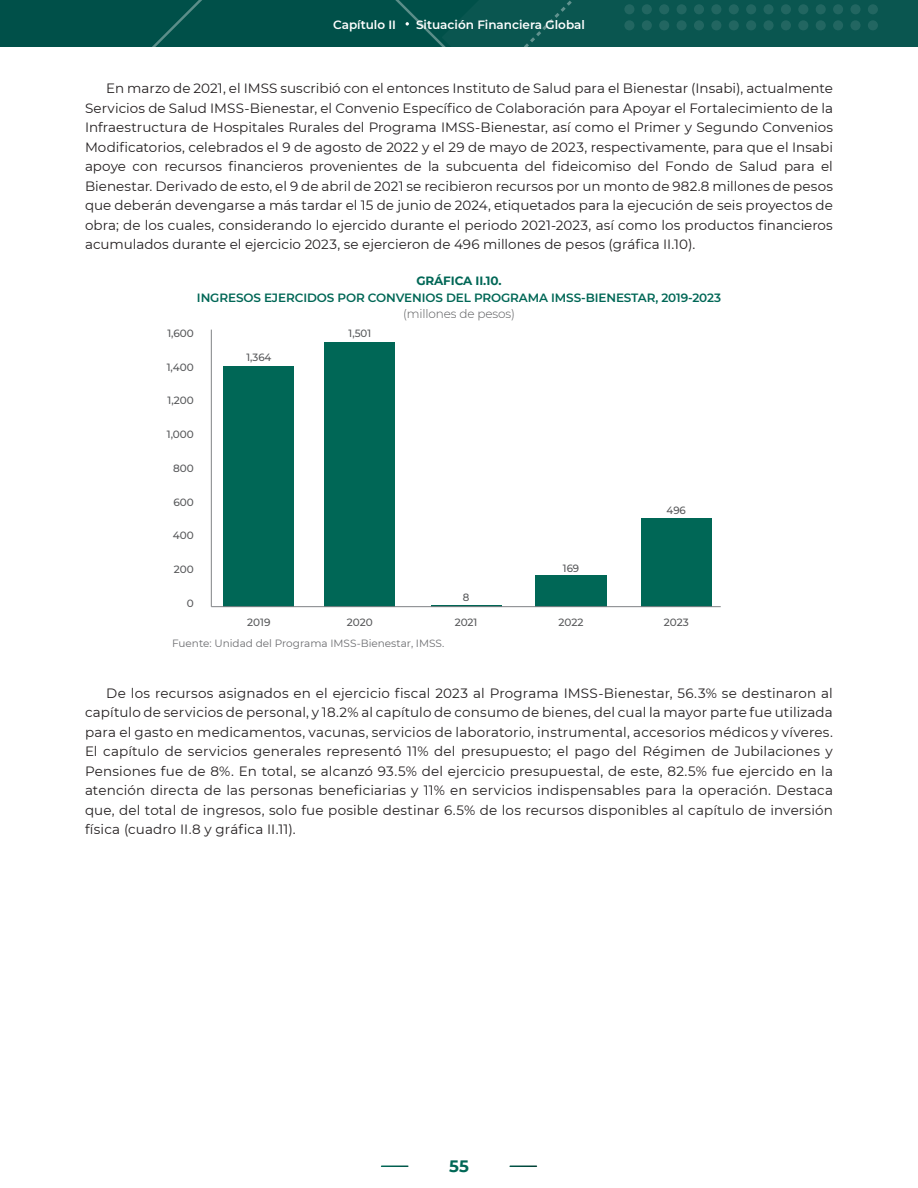
<style>
.page{position:relative;width:918px;height:1188px;background:#fff}
.page>*{position:absolute;margin:0;border:0;box-sizing:border-box;transform-origin:0 0}
.t1{font:700 16.5px "Montserrat";color:#006756}
.Txt_mon_9_Regular_co{font:13.5px/19.5px "Montserrat";letter-spacing:.005em;color:#231f20;text-align:justify}
.Titulo_de_cuadros_y{font:600 12px "Montserrat";letter-spacing:-.01em;color:#006756}
.t2{font:600 12px "Montserrat";color:#fff}
.Cuadros_titulo_gris{font:300 12px "Montserrat";letter-spacing:-.01em;color:#57585a}
.Cuadro_I_I_y_Grafica{font:700 12px "Montserrat";letter-spacing:-.01em;color:#006756}
.t3{font:500 10.5px "Montserrat";color:#57585a}
.Fuente_llamadas_cuad{font:10.5px "Montserrat";color:#6c6d70}
</style>
<div class="page">
<svg style="left:0;top:0;width:918px;height:47px;background:#07544e"></svg>
<svg style="left:382px;top:1166px;width:26px;height:1px"></svg>
<svg style="left:510px;top:1166px;width:26px;height:1px"></svg>
<hr style="left:211px;top:330px;width:1px;height:277px;background:#808285">
<div style="left:224px;top:367px;width:70px;height:240px;background:#006756"></div>
<div style="left:325px;top:342px;width:70px;height:265px;background:#006756"></div>
<hr style="left:431px;top:605px;width:70px;height:1px;background:#006756">
<div style="left:535px;top:576px;width:72px;height:31px;background:#006756"></div>
<div style="left:641px;top:519px;width:70px;height:88px;background:#006756"></div>
<hr style="left:211px;top:606px;width:510px;height:1px;background:#808285">
<p class="t2" style="left:333px;top:16px;width:65px">Capítulo II</p>
<p class="t2" style="left:416px;top:16px;width:170px">Situación Financiera Global</p>
<p class="Txt_mon_9_Regular_co" style="left:85px;top:78px;width:749px;text-indent:21px">En marzo de 2021, el IMSS suscribió con el entonces Instituto de Salud para el Bienestar (Insabi), actualmente Servicios de Salud IMSS-Bienestar, el Convenio Específico de Colaboración para Apoyar el Fortalecimiento de la Infraestructura de Hospitales Rurales del Programa IMSS-Bienestar, así como el Primer y Segundo Convenios Modificatorios, celebrados el 9 de agosto de 2022 y el 29 de mayo de 2023, respectivamente, para que el Insabi apoye con recursos financieros provenientes de la subcuenta del fideicomiso del Fondo de Salud para el Bienestar. Derivado de esto, el 9 de abril de 2021 se recibieron recursos por un monto de 982.8 millones de pesos que deberán devengarse a más tardar el 15 de junio de 2024, etiquetados para la ejecución de seis proyectos de obra; de los cuales, considerando lo ejercido durante el periodo 2021-2023, así como los productos financieros acumulados durante el ejercicio 2023, se ejercieron de 496 millones de pesos (gráfica II.10).</p>
<p class="Cuadro_I_I_y_Grafica" style="left:416px;top:272px;width:87px">GRÁFICA II.10.</p>
<p class="Titulo_de_cuadros_y" style="left:197px;top:289px;width:526px">INGRESOS EJERCIDOS POR CONVENIOS DEL PROGRAMA IMSS-BIENESTAR, 2019-2023</p>
<p class="Cuadros_titulo_gris" style="left:403px;top:306px;width:113px">(millones de pesos)</p>
<p class="t3" style="left:246px;top:350px;width:27px">1,364</p>
<p class="t3" style="left:349px;top:326px;width:24px">1,501</p>
<p class="t3" style="left:167px;top:326px;width:28px">1,600</p>
<p class="t3" style="left:167px;top:360px;width:29px">1,400</p>
<p class="t3" style="left:168px;top:393px;width:28px">1,200</p>
<p class="t3" style="left:167px;top:427px;width:29px">1,000</p>
<p class="t3" style="left:173px;top:461px;width:22px">800</p>
<p class="t3" style="left:173px;top:495px;width:22px">600</p>
<p class="t3" style="left:173px;top:528px;width:23px">400</p>
<p class="t3" style="left:174px;top:562px;width:22px">200</p>
<p class="t3" style="left:187px;top:596px;width:9px">0</p>
<p class="t3" style="left:667px;top:503px;width:21px">496</p>
<p class="t3" style="left:563px;top:561px;width:18px">169</p>
<p class="t3" style="left:463px;top:590px;width:8px">8</p>
<p class="t3" style="left:247px;top:615px;width:25px">2019</p>
<p class="t3" style="left:347px;top:615px;width:27px">2020</p>
<p class="t3" style="left:455px;top:615px;width:24px">2021</p>
<p class="t3" style="left:559px;top:615px;width:27px">2022</p>
<p class="t3" style="left:664px;top:615px;width:27px">2023</p>
<p class="Fuente_llamadas_cuad" style="left:172px;top:636px;width:274px">Fuente: Unidad del Programa IMSS-Bienestar, IMSS.</p>
<p class="Txt_mon_9_Regular_co" style="left:85px;top:682px;width:749px;text-indent:21px">De los recursos asignados en el ejercicio fiscal 2023 al Programa IMSS-Bienestar, 56.3% se destinaron al capítulo de servicios de personal, y 18.2% al capítulo de consumo de bienes, del cual la mayor parte fue utilizada para el gasto en medicamentos, vacunas, servicios de laboratorio, instrumental, accesorios médicos y víveres.<br>El capítulo de servicios generales representó 11% del presupuesto; el pago del Régimen de Jubilaciones y Pensiones fue de 8%. En total, se alcanzó 93.5% del ejercicio presupuestal, de este, 82.5% fue ejercido en la atención directa de las personas beneficiarias y 11% en servicios indispensables para la operación. Destaca que, del total de ingresos, solo fue posible destinar 6.5% de los recursos disponibles al capítulo de inversión física (cuadro II.8 y gráfica II.11).</p>
<p class="t1" style="left:449px;top:1155px;width:21px">55</p>
</div>
